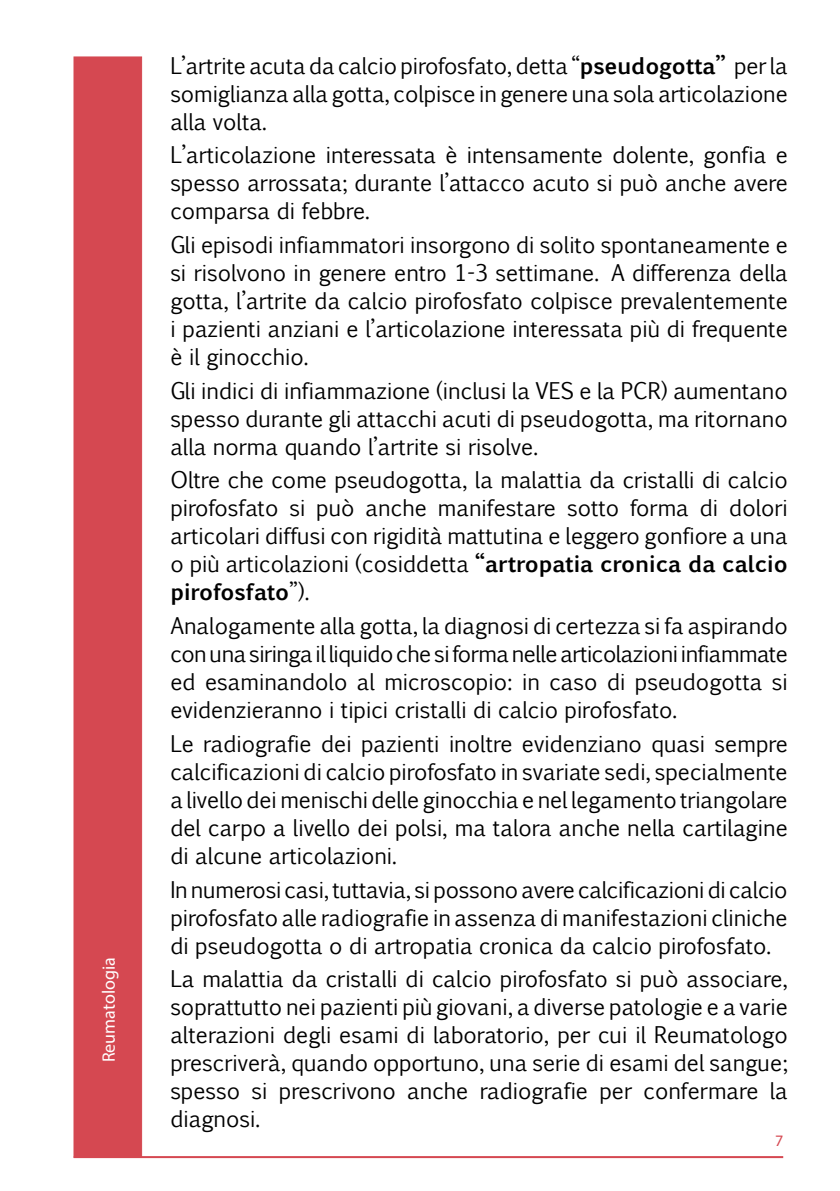
<style>
.page{position:relative;width:840px;height:1191px;background:#fff}
.page>*{position:absolute;margin:0;border:0;box-sizing:border-box;transform-origin:0 0}
.t1{font:22px/28px "Euphemia UCAS";color:#000;text-align:justify}
.t2{font:18px "Myriad Pro";color:#fff}
.t3{font:16px "Myriad Pro";color:#d54851}
.s1{font-weight:700}
</style>
<div class="page">
<div style="left:74px;top:57px;width:68px;height:1100px;background:#d54851"></div>
<hr style="left:74px;top:1156px;width:708px;height:2px;background:#d54851">
<p class="t2" style="left:98px;top:1062px;width:107px;rotate:-90deg">Reumatologia</p>
<p class="t1" style="left:170px;top:50px;width:618px">L’artrite acuta da calcio pirofosfato, detta “<span class="s1">pseudogotta”</span> per la somiglianza alla gotta, colpisce in genere una sola articolazione alla volta.</p>
<p class="t1" style="left:170px;top:140px;width:618px">L’articolazione interessata è intensamente dolente, gonfia e spesso arrossata; durante l’attacco acuto si può anche avere comparsa di febbre.</p>
<p class="t1" style="left:170px;top:230px;width:618px">Gli episodi infiammatori insorgono di solito spontaneamente e si risolvono in genere entro 1-3 settimane. A differenza della gotta, l’artrite da calcio pirofosfato colpisce prevalentemente i pazienti anziani e l’articolazione interessata più di frequente è il ginocchio.</p>
<p class="t1" style="left:170px;top:375px;width:618px">Gli indici di infiammazione (inclusi la VES e la PCR) aumentano spesso durante gli attacchi acuti di pseudogotta, ma ritornano alla norma quando l’artrite si risolve.</p>
<p class="t1" style="left:170px;top:465px;width:618px">Oltre che come pseudogotta, la malattia da cristalli di calcio pirofosfato si può anche manifestare sotto forma di dolori articolari diffusi con rigidità mattutina e leggero gonfiore a una o più articolazioni (cosiddetta <span class="s1">“artropatia cronica da calcio pirofosfato</span>”).</p>
<p class="t1" style="left:170px;top:611px;width:618px">Analogamente alla gotta, la diagnosi di certezza si fa aspirando con una siringa il liquido che si forma nelle articolazioni infiammate ed esaminandolo al microscopio: in caso di pseudogotta si evidenzieranno i tipici cristalli di calcio pirofosfato.</p>
<p class="t1" style="left:170px;top:728px;width:618px">Le radiografie dei pazienti inoltre evidenziano quasi sempre calcificazioni di calcio pirofosfato in svariate sedi, specialmente a livello dei menischi delle ginocchia e nel legamento triangolare del carpo a livello dei polsi, ma talora anche nella cartilagine di alcune articolazioni.</p>
<p class="t1" style="left:170px;top:874px;width:618px">In numerosi casi, tuttavia, si possono avere calcificazioni di calcio pirofosfato alle radiografie in assenza di manifestazioni cliniche di pseudogotta o di artropatia cronica da calcio pirofosfato.</p>
<p class="t1" style="left:170px;top:964px;width:618px">La malattia da cristalli di calcio pirofosfato si può associare, soprattutto nei pazienti più giovani, a diverse patologie e a varie alterazioni degli esami di laboratorio, per cui il Reumatologo prescriverà, quando opportuno, una serie di esami del sangue; spesso si prescrivono anche radiografie per confermare la diagnosi.</p>
<p class="t3" style="left:774px;top:1131px;width:10px">7</p>
</div>
